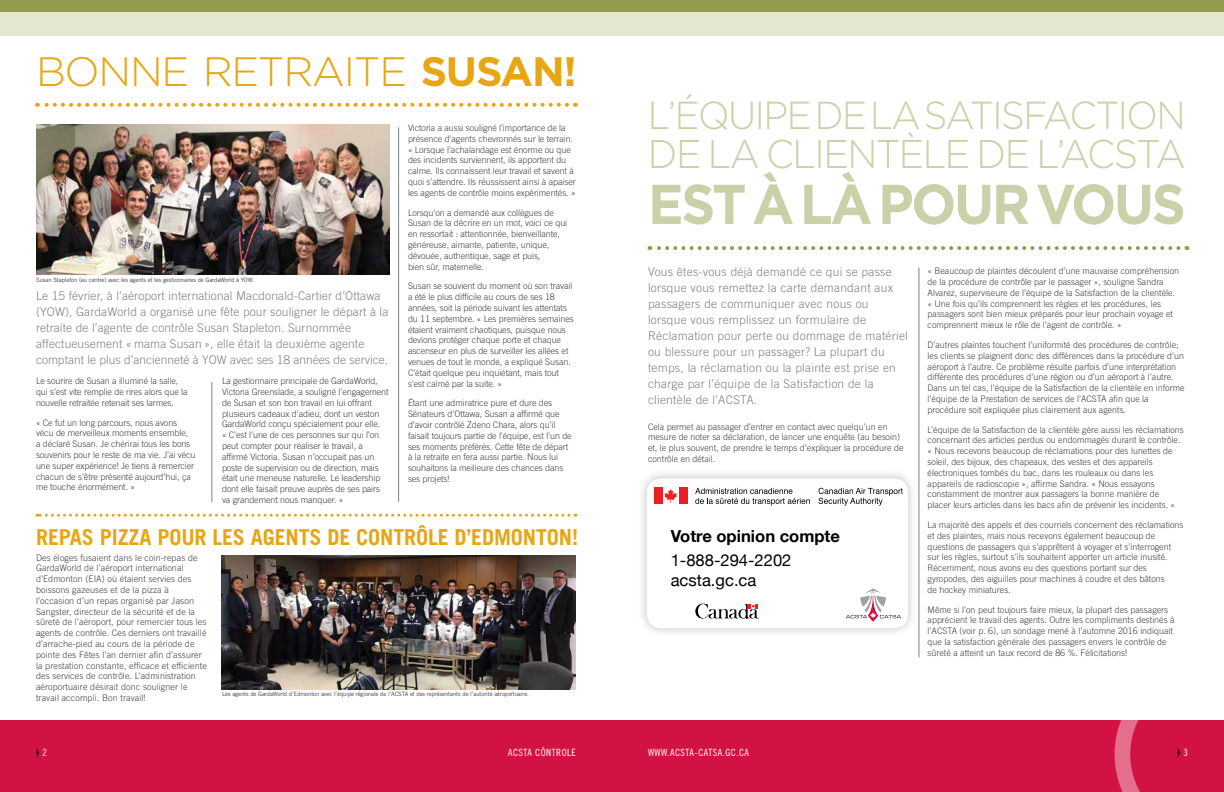
<style>
.page{position:relative;width:1224px;height:792px;background:#fff}
.page>*{position:absolute;margin:0;border:0;box-sizing:border-box;transform-origin:0 0}
.t1{font:700 56px "Gotham HTF";letter-spacing:-.045em;color:#ccd0a8;scale:.95 1}
.t2{font:300 41px "Gotham HTF";letter-spacing:-.03em;color:#e7a614}
.t3{font:300 40px "Gotham HTF";letter-spacing:-.04em;color:#ccd0a8;scale:.95 1}
.t4{font:300 39px "Gotham HTF";letter-spacing:-.04em;color:#ccd0a8;scale:.95 1}
.t5{font:700 22px "Trade Gothic LT Std";letter-spacing:-.005em;color:#e7a614}
.t6{font:16.6px/19.9px "Helvetica Neue";color:#000}
.t7{font:700 16.6px "Helvetica Neue";color:#000}
.t8{font:300 12px/16px "Trade Gothic LT Std";letter-spacing:.02em;color:#808285}
.t9{font:10px "Trade Gothic LT Std Cn 18";letter-spacing:.05em;color:#fff}
.t10{font:300 9px/10.8px "Trade Gothic LT Std";color:#414042}
.t11{font:6px "Trade Gothic LT Std";letter-spacing:-.01em;color:#414042}
.s1{font-weight:700}
</style>
<div class="page">
<div style="left:612px;top:720px;width:612px;height:72px;background:#d21242"></div>
<div style="left:0;top:720px;width:612px;height:72px;background:#d21242"></div>
<svg style="left:36px;top:747px;width:3px;height:11px"></svg>
<div style="left:612px;top:0;width:612px;height:36px;background:#e3e6d1"></div>
<div style="left:0;top:0;width:612px;height:36px;background:#e3e6d1"></div>
<div style="left:612px;top:0;width:612px;height:12px;background:#949b50"></div>
<svg style="left:1115px;top:720px;width:66px;height:72px"></svg>
<div style="left:0;top:0;width:612px;height:12px;background:#949b50"></div>
<svg style="left:650px;top:246px;width:528px;height:4px"></svg>
<hr style="left:919px;top:268px;width:1px;height:389px;background:#808285">
<div style="left:637px;top:468px;width:281px;height:170px;background:#000;opacity:.25"></div>
<div style="left:647px;top:478px;width:261px;height:150px;background:#fff;border-radius:14px"></div>
<svg style="left:695px;top:603px;width:64px;height:16px"></svg>
<div style="left:654px;top:488px;width:8px;height:16px;background:#ed1e24"></div>
<svg style="left:664px;top:489px;width:13px;height:14px"></svg>
<div style="left:679px;top:488px;width:8px;height:16px;background:#ed1e24"></div>
<svg style="left:819px;top:488px;width:84px;height:18px"></svg>
<svg style="left:695px;top:488px;width:115px;height:18px"></svg>
<svg style="left:846px;top:588px;width:55px;height:34px"></svg>
<hr style="left:212px;top:382px;width:1px;height:120px;background:#808285">
<hr style="left:398px;top:127px;width:1px;height:375px;background:#808285">
<svg style="left:37px;top:103px;width:530px;height:4px"></svg>
<svg style="left:37px;top:514px;width:532px;height:3px"></svg>
<img style="left:222px;top:556px;width:354px;height:133px">
<img style="left:36px;top:124px;width:354px;height:150px">
<h2 class="t2" style="left:36px;top:49px;width:543px">BONNE RETRAITE <span class="s1">SUSAN!</span></h2>
<p class="t11" style="left:36px;top:276px;width:219px">Susan Stapleton (au centre) avec les agents et les gestionnaires de GardaWorld à YOW.</p>
<p class="t8" style="left:36px;top:288px;width:354px">Le 15 février, à l’aéroport international Macdonald-Cartier d’Ottawa (YOW), GardaWorld a organisé une fête pour souligner le départ à la retraite de l’agente de contrôle Susan Stapleton. Surnommée affectueusement « mama Susan », elle était la deuxième agente comptant le plus d’ancienneté à YOW avec ses 18 années de service.</p>
<p class="t10" style="left:36px;top:376px;width:153px">Le sourire de Susan a illuminé la salle, qui s’est vite remplie de rires alors que la nouvelle retraitée retenait ses larmes.</p>
<p class="t10" style="left:36px;top:417px;width:161px">« Ce fut un long parcours, nous avons vécu de merveilleux moments ensemble,<br>a déclaré Susan. Je chérirai tous les bons souvenirs pour le reste de ma vie. J’ai vécu une super expérience! Je tiens à remercier chacun de s’être présenté aujourd’hui, ça me touche énormément. »</p>
<p class="t10" style="left:222px;top:376px;width:168px">La gestionnaire principale de GardaWorld, Victoria Greenslade, a souligné l’engagement de Susan et son bon travail en lui offrant plusieurs cadeaux d’adieu, dont un veston GardaWorld conçu spécialement pour elle.<br>« C’est l’une de ces personnes sur qui l’on peut compter pour réaliser le travail, a affirmé Victoria. Susan n’occupait pas un poste de supervision ou de direction, mais était une meneuse naturelle. Le leadership dont elle faisait preuve auprès de ses pairs va grandement nous manquer. »</p>
<p class="t10" style="left:408px;top:122px;width:169px">Victoria a aussi souligné l’importance de la présence d’agents chevronnés sur le terrain. « Lorsque l’achalandage est énorme ou que des incidents surviennent, ils apportent du calme. Ils connaissent leur travail et savent à quoi s’attendre. Ils réussissent ainsi à apaiser les agents de contrôle moins expérimentés. »</p>
<p class="t10" style="left:408px;top:207px;width:161px">Lorsqu’on a demandé aux collègues de Susan de la décrire en un mot, voici ce qui en ressortait : attentionnée, bienveillante, généreuse, aimante, patiente, unique, dévouée, authentique, sage et puis,<br>bien sûr, maternelle.</p>
<p class="t10" style="left:408px;top:281px;width:167px">Susan se souvient du moment où son travail a été le plus difficile au cours de ses 18 années, soit la période suivant les attentats du 11 septembre. « Les premières semaines étaient vraiment chaotiques, puisque nous devions protéger chaque porte et chaque ascenseur en plus de surveiller les allées et venues de tout le monde, a expliqué Susan.<br>C’était quelque peu inquiétant, mais tout s’est calmé par la suite. »</p>
<p class="t10" style="left:408px;top:398px;width:165px">Étant une admiratrice pure et dure des Sénateurs d’Ottawa, Susan a affirmé que d’avoir contrôlé Zdeno Chara, alors qu’il faisait toujours partie de l’équipe, est l’un de ses moments préférés. Cette fête de départ à la retraite en fera aussi partie. Nous lui souhaitons la meilleure des chances dans ses projets!</p>
<h3 class="t5" style="left:36px;top:524px;width:544px">REPAS PIZZA POUR LES AGENTS DE CONTRÔLE D’EDMONTON!</h3>
<p class="t10" style="left:36px;top:552px;width:172px">Des éloges fusaient dans le coin-repas de GardaWorld de l’aéroport international d’Edmonton (EIA) où étaient servies des boissons gazeuses et de la pizza à l’occasion d’un repas organisé par Jason Sangster, directeur de la sécurité et de la sûreté de l’aéroport, pour remercier tous les agents de contrôle. Ces derniers ont travaillé d’arrache-pied au cours de la période de pointe des Fêtes l’an dernier afin d’assurer la prestation constante, efficace et efficiente des services de contrôle. L’administration aéroportuaire désirait donc souligner le travail accompli. Bon travail!</p>
<p class="t11" style="left:222px;top:690px;width:309px">Les agents de GardaWorld d’Edmonton avec l’équipe régionale de l’ACSTA et des représentants de l’autorité aéroportuaire.</p>
<h3 class="t4" style="left:648px;top:94px;width:568px">L’ÉQUIPE DE LA SATISFACTION</h3>
<h3 class="t3" style="left:648px;top:132px;width:568px">DE LA CLIENTÈLE DE L’ACSTA</h3>
<h1 class="t1" style="left:648px;top:172px;width:568px">EST À LÀ POUR VOUS</h1>
<p class="t8" style="left:648px;top:264px;width:261px">Vous êtes-vous déjà demandé ce qui se passe lorsque vous remettez la carte demandant aux passagers de communiquer avec nous ou lorsque vous remplissez un formulaire de Réclamation pour perte ou dommage de matériel ou blessure pour un passager? La plupart du temps, la réclamation ou la plainte est prise en charge par l’équipe de la Satisfaction de la clientèle de l’ACSTA.</p>
<p class="t10" style="left:648px;top:421px;width:257px">Cela permet au passager d’entrer en contact avec quelqu’un en mesure de noter sa déclaration, de lancer une enquête (au besoin) et, le plus souvent, de prendre le temps d’expliquer la procédure de contrôle en détail.</p>
<h3 class="t7" style="left:671px;top:525px;width:171px">Votre opinion compte</h3>
<h3 class="t6" style="left:671px;top:550px;width:122px">1-888-294-2202 acsta.gc.ca</h3>
<p class="t10" style="left:928px;top:266px;width:253px">« Beaucoup de plaintes découlent d’une mauvaise compréhension de la procédure de contrôle par le passager », souligne Sandra Alvarez, superviseure de l’équipe de la Satisfaction de la clientèle. « Une fois qu’ils comprennent les règles et les procédures, les passagers sont bien mieux préparés pour leur prochain voyage et comprennent mieux le rôle de l’agent de contrôle. »</p>
<p class="t10" style="left:928px;top:339px;width:258px">D’autres plaintes touchent l’uniformité des procédures de contrôle; les clients se plaignent donc des différences dans la procédure d’un aéroport à l’autre. Ce problème résulte parfois d’une interprétation différente des procédures d’une région ou d’un aéroport à l’autre.<br>Dans un tel cas, l’équipe de la Satisfaction de la clientèle en informe l’équipe de la Prestation de services de l’ACSTA afin que la procédure soit expliquée plus clairement aux agents.</p>
<p class="t10" style="left:928px;top:424px;width:258px">L’équipe de la Satisfaction de la clientèle gère aussi les réclamations concernant des articles perdus ou endommagés durant le contrôle. « Nous recevons beaucoup de réclamations pour des lunettes de soleil, des bijoux, des chapeaux, des vestes et des appareils électroniques tombés du bac, dans les rouleaux ou dans les appareils de radioscopie », affirme Sandra. « Nous essayons constamment de montrer aux passagers la bonne manière de placer leurs articles dans les bacs afin de prévenir les incidents. »</p>
<p class="t10" style="left:928px;top:519px;width:257px">La majorité des appels et des courriels concernent des réclamations et des plaintes, mais nous recevons également beaucoup de questions de passagers qui s’apprêtent à voyager et s’interrogent sur les règles, surtout s’ils souhaitent apporter un article inusité.<br>Récemment, nous avons eu des questions portant sur des gyropodes, des aiguilles pour machines à coudre et des bâtons<br>de hockey miniatures.</p>
<p class="t10" style="left:928px;top:604px;width:249px">Même si l’on peut toujours faire mieux, la plupart des passagers apprécient le travail des agents. Outre les compliments destinés à l’ACSTA (voir p. 6), un sondage mené à l’automne 2016 indiquait que la satisfaction générale des passagers envers le contrôle de sûreté a atteint un taux record de 86 %. Félicitations!</p>
<p class="t9" style="left:42px;top:747px;width:6px">2</p>
<p class="t9" style="left:508px;top:747px;width:69px">ACSTA CÔNTROLE</p>
<p class="t9" style="left:648px;top:747px;width:103px">WWW.ACSTA-CATSA.GC.CA</p>
<p class="t9" style="left:1184px;top:747px;width:6px">3</p>
</div>
